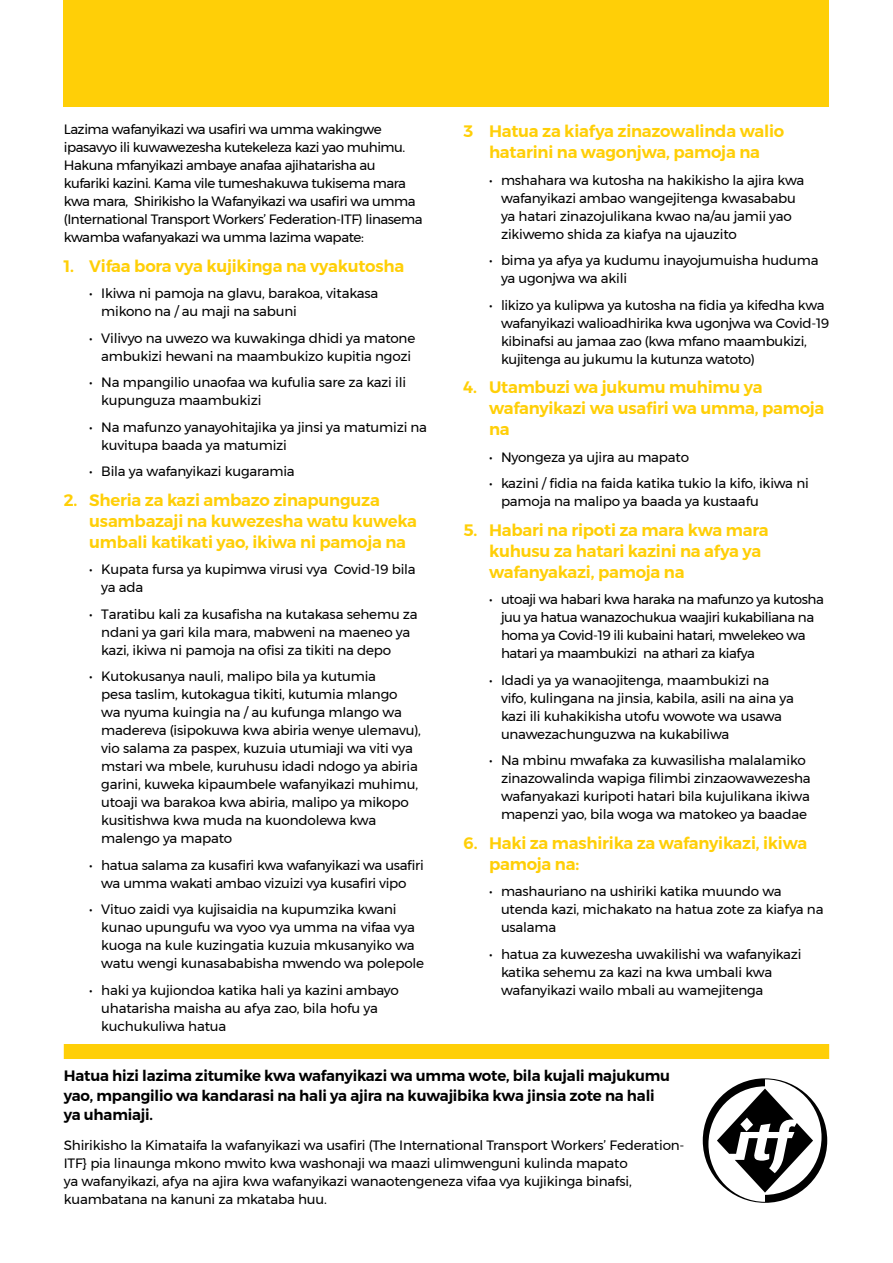
<style>
.page{position:relative;width:893px;height:1263px;background:#fff}
.page>*{position:absolute;margin:0;border:0;box-sizing:border-box;transform-origin:0 0}
.t1{font:600 16.5px/21px "Montserrat";letter-spacing:-.01em;color:#ffcf07}
.t2{font:600 15px/19.5px "Montserrat";letter-spacing:-.01em;color:#000}
.t3{font:13.5px/18px "Montserrat";letter-spacing:-.015em;color:#000}
.t4{font:13.5px/18px "Montserrat";letter-spacing:-.035em;color:#000}
</style>
<div class="page">
<svg style="left:703px;top:1078px;width:124px;height:125px"></svg>
<div style="left:64px;top:0;width:765px;height:106px;background:#ffcf07"></div>
<div style="left:64px;top:1044px;width:765px;height:15px;background:#ffcf07"></div>
<p class="t4" style="left:64px;top:120px;width:360px">Lazima wafanyikazi wa usafiri wa umma wakingwe ipasavyo ili kuwawezesha kutekeleza kazi yao muhimu.<br>Hakuna mfanyikazi ambaye anafaa ajihatarisha au kufariki kazini. Kama vile tumeshakuwa tukisema mara kwa mara, Shirikisho la Wafanyikazi wa usafiri wa umma (International Transport Workers’ Federation-ITF) linasema kwamba wafanyakazi wa umma lazima wapate:</p>
<p class="t1" style="left:64px;top:255px;width:342px">1. Vifaa bora vya kujikinga na vyakutosha</p>
<p class="t3" style="left:101px;top:284px;width:278px;text-indent:-12px">• Ikiwa ni pamoja na glavu, barakoa, vitakasa mikono na / au maji na sabuni</p>
<p class="t3" style="left:89px;top:329px;width:327px;text-align:center">• Vilivyo na uwezo wa kuwakinga dhidi ya matone ambukizi hewani na maambukizo kupitia ngozi</p>
<p class="t3" style="left:101px;top:373px;width:306px;text-indent:-12px">• Na mpangilio unaofaa wa kufulia sare za kazi ili kupunguza maambukizi</p>
<p class="t3" style="left:101px;top:418px;width:327px;text-indent:-12px">• Na mafunzo yanayohitajika ya jinsi ya matumizi na kuvitupa baada ya matumizi</p>
<p class="t3" style="left:89px;top:462px;width:207px">• Bila ya wafanyikazi kugaramia</p>
<p class="t1" style="left:89px;top:489px;width:329px;text-indent:-26px">2. Sheria za kazi ambazo zinapunguza usambazaji na kuwezesha watu kuweka umbali katikati yao, ikiwa ni pamoja na</p>
<p class="t3" style="left:101px;top:560px;width:316px;text-indent:-12px">• Kupata fursa ya kupimwa virusi vya Covid-19 bila ya ada</p>
<p class="t3" style="left:101px;top:605px;width:318px;text-indent:-12px">• Taratibu kali za kusafisha na kutakasa sehemu za ndani ya gari kila mara, mabweni na maeneo ya kazi, ikiwa ni pamoja na ofisi za tikiti na depo</p>
<p class="t3" style="left:101px;top:667px;width:321px;text-indent:-12px">• Kutokusanya nauli, malipo bila ya kutumia<br>pesa taslim, kutokagua tikiti, kutumia mlango<br>wa nyuma kuingia na / au kufunga mlango wa madereva (isipokuwa kwa abiria wenye ulemavu), vio salama za paspex, kuzuia utumiaji wa viti vya mstari wa mbele, kuruhusu idadi ndogo ya abiria garini, kuweka kipaumbele wafanyikazi muhimu, utoaji wa barakoa kwa abiria, malipo ya mikopo kusitishwa kwa muda na kuondolewa kwa malengo ya mapato</p>
<p class="t3" style="left:89px;top:856px;width:336px;text-align:center">• hatua salama za kusafiri kwa wafanyikazi wa usafiri wa umma wakati ambao vizuizi vya kusafiri vipo</p>
<p class="t3" style="left:101px;top:900px;width:324px;text-indent:-12px">• Vituo zaidi vya kujisaidia na kupumzika kwani kunao upungufu wa vyoo vya umma na vifaa vya kuoga na kule kuzingatia kuzuia mkusanyiko wa watu wengi kunasababisha mwendo wa polepole</p>
<p class="t3" style="left:101px;top:981px;width:299px;text-indent:-12px">• haki ya kujiondoa katika hali ya kazini ambayo uhatarisha maisha au afya zao, bila hofu ya kuchukuliwa hatua</p>
<p class="t1" style="left:463px;top:121px;width:322px;text-align:center">3 Hatua za kiafya zinazowalinda walio hatarini na wagonjwa, pamoja na</p>
<p class="t3" style="left:501px;top:171px;width:305px;text-indent:-12px">• mshahara wa kutosha na hakikisho la ajira kwa wafanyikazi ambao wangejitenga kwasababu ya hatari zinazojulikana kwao na/au jamii yao zikiwemo shida za kiafya na ujauzito</p>
<p class="t3" style="left:501px;top:251px;width:319px;text-indent:-12px">• bima ya afya ya kudumu inayojumuisha huduma ya ugonjwa wa akili</p>
<p class="t3" style="left:501px;top:296px;width:330px;text-indent:-12px">• likizo ya kulipwa ya kutosha na fidia ya kifedha kwa wafanyikazi walioadhirika kwa ugonjwa wa Covid-19 kibinafsi au jamaa zao (kwa mfano maambukizi, kujitenga au jukumu la kutunza watoto)</p>
<p class="t1" style="left:489px;top:377px;width:337px;text-indent:-26px">4. Utambuzi wa jukumu muhimu ya wafanyikazi wa usafiri wa umma, pamoja na</p>
<p class="t3" style="left:489px;top:448px;width:202px">• Nyongeza ya ujira au mapato</p>
<p class="t3" style="left:501px;top:474px;width:309px;text-indent:-12px">• kazini / fidia na faida katika tukio la kifo, ikiwa ni pamoja na malipo ya baada ya kustaafu</p>
<p class="t1" style="left:489px;top:519px;width:281px;text-indent:-26px">5. Habari na ripoti za mara kwa mara kuhusu za hatari kazini na afya ya wafanyakazi, pamoja na</p>
<p class="t4" style="left:501px;top:590px;width:324px;text-indent:-12px">• utoaji wa habari kwa haraka na mafunzo ya kutosha juu ya hatua wanazochukua waajiri kukabiliana na homa ya Covid-19 ili kubaini hatari, mwelekeo wa hatari ya maambukizi na athari za kiafya</p>
<p class="t3" style="left:501px;top:671px;width:294px;text-indent:-12px">• Idadi ya ya wanaojitenga, maambukizi na vifo, kulingana na jinsia, kabila, asili na aina ya kazi ili kuhakikisha utofu wowote wa usawa unawezachunguzwa na kukabiliwa</p>
<p class="t3" style="left:501px;top:751px;width:311px;text-indent:-12px">• Na mbinu mwafaka za kuwasilisha malalamiko zinazowalinda wapiga filimbi zinzaowawezesha wafanyakazi kuripoti hatari bila kujulikana ikiwa mapenzi yao, bila woga wa matokeo ya baadae</p>
<p class="t1" style="left:489px;top:832px;width:320px;text-indent:-26px">6. Haki za mashirika za wafanyikazi, ikiwa pamoja na:</p>
<p class="t3" style="left:501px;top:882px;width:324px;text-indent:-12px">• mashauriano na ushiriki katika muundo wa utenda kazi, michakato na hatua zote za kiafya na usalama</p>
<p class="t3" style="left:501px;top:945px;width:302px;text-indent:-12px">• hatua za kuwezesha uwakilishi wa wafanyikazi katika sehemu za kazi na kwa umbali kwa wafanyikazi wailo mbali au wamejitenga</p>
<p class="t2" style="left:64px;top:1066px;width:608px">Hatua hizi lazima zitumike kwa wafanyikazi wa umma wote, bila kujali majukumu yao, mpangilio wa kandarasi na hali ya ajira na kuwajibika kwa jinsia zote na hali ya uhamiaji.</p>
<p class="t3" style="left:64px;top:1136px;width:622px">Shirikisho la Kimataifa la wafanyikazi wa usafiri (The International Transport Workers’ Federation-ITF} pia linaunga mkono mwito kwa washonaji wa maazi ulimwenguni kulinda mapato<br>ya wafanyikazi, afya na ajira kwa wafanyikazi wanaotengeneza vifaa vya kujikinga binafsi, kuambatana na kanuni za mkataba huu.</p>
</div>
